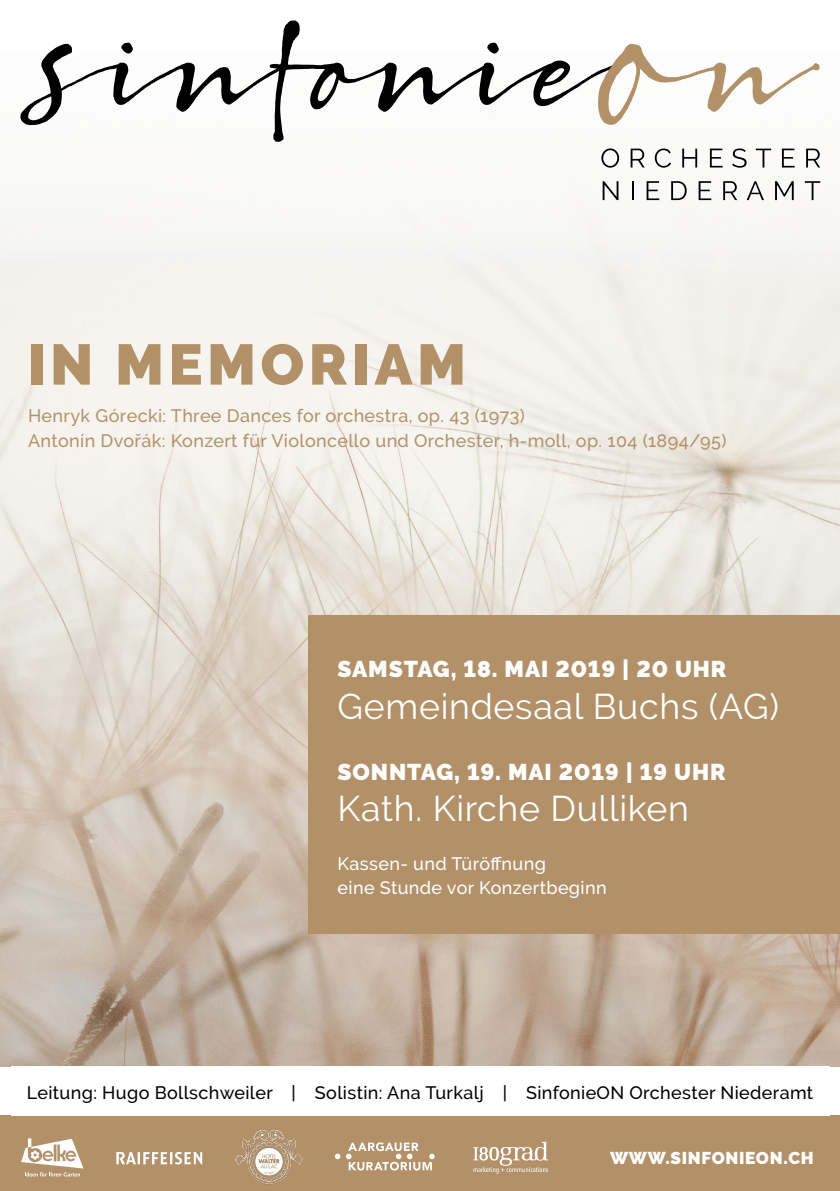
<style>
.page{position:relative;width:840px;height:1191px;background:#fff}
.page>*{position:absolute;margin:0;border:0;box-sizing:border-box;transform-origin:0 0}
.t1{font:900 57px "Raleway";letter-spacing:.08em;color:#b29169}
.t2{font:35.6px "Raleway";letter-spacing:.02em;color:#fff}
.t3{font:900 22.8px "Raleway";letter-spacing:.04em;color:#fff}
.t4{font:500 18px/24.2px "Raleway";letter-spacing:.02em;color:#b29169}
.t5{font:500 18px "Raleway";letter-spacing:.02em;color:#000}
.t6{font:500 18px/24.2px "Raleway";letter-spacing:.02em;color:#fff}
.t7{font:900 17.2px "Raleway";letter-spacing:.04em;color:#fff}
.s1{font-size:17.8px}
</style>
<div class="page">
<img style="left:0;top:299px;width:839px;height:767px">
<div style="left:0;top:0;width:839px;height:299px;background:#f9f8f6"></div>
<div style="left:0;top:1115px;width:839px;height:76px;background:#b29169"></div>
<div style="left:308px;top:615px;width:531px;height:319px;background:#b29169"></div>
<svg style="left:20px;top:20px;width:577px;height:122px"></svg>
<svg style="left:597px;top:44px;width:222px;height:81px"></svg>
<svg style="left:601px;top:148px;width:17px;height:20px"></svg>
<svg style="left:630px;top:149px;width:14px;height:18px"></svg>
<svg style="left:654px;top:148px;width:16px;height:20px"></svg>
<svg style="left:682px;top:149px;width:14px;height:18px"></svg>
<svg style="left:709px;top:149px;width:13px;height:18px"></svg>
<svg style="left:732px;top:148px;width:14px;height:20px"></svg>
<svg style="left:755px;top:149px;width:15px;height:18px"></svg>
<svg style="left:781px;top:149px;width:13px;height:18px"></svg>
<svg style="left:806px;top:149px;width:13px;height:18px"></svg>
<svg style="left:602px;top:181px;width:16px;height:19px"></svg>
<svg style="left:632px;top:181px;width:1px;height:19px"></svg>
<svg style="left:646px;top:181px;width:13px;height:19px"></svg>
<svg style="left:671px;top:181px;width:15px;height:19px"></svg>
<svg style="left:698px;top:181px;width:13px;height:19px"></svg>
<svg style="left:723px;top:181px;width:13px;height:19px"></svg>
<svg style="left:746px;top:181px;width:17px;height:19px"></svg>
<svg style="left:775px;top:181px;width:18px;height:19px"></svg>
<svg style="left:804px;top:181px;width:15px;height:19px"></svg>
<svg style="left:334px;top:1142px;width:100px;height:28px"></svg>
<svg style="left:116px;top:1151px;width:86px;height:13px"></svg>
<svg style="left:21px;top:1138px;width:62px;height:38px"></svg>
<img style="left:235px;top:1129px;width:68px;height:55px">
<svg style="left:473px;top:1141px;width:75px;height:32px"></svg>
<h1 class="t1" style="left:27px;top:331px;width:439px">IN MEMORIAM</h1>
<p class="t4" style="left:28px;top:404px;width:699px">Henryk Gó<span class="s1">r</span>ecki: Three Dances for orchestra, op. 43 (1973)<br>Antonín Dvořák: Konzert für Violoncello und Orchester, h-moll, op. 104 (1894/95)</p>
<p class="t3" style="left:337px;top:656px;width:390px">SAMSTAG, 18. MAI 2019 | 20 UHR</p>
<h2 class="t2" style="left:337px;top:685px;width:442px">Gemeindesaal Buchs (AG)</h2>
<p class="t3" style="left:337px;top:758px;width:389px">SONNTAG, 19. MAI 2019 | 19 UHR</p>
<h2 class="t2" style="left:337px;top:788px;width:353px">Kath. Kirche Dulliken</h2>
<p class="t6" style="left:337px;top:851px;width:270px">Kassen- und Türöffnung<br>eine Stunde vor Konzertbeginn</p>
<p class="t5" style="left:27px;top:1082px;width:787px">Leitung: Hugo Bollschweiler | Solistin: Ana Turkalj | SinfonieON Orchester Niederamt</p>
<p class="t7" style="left:609px;top:1148px;width:205px">WWW.SINFONIEON.CH</p>
</div>
